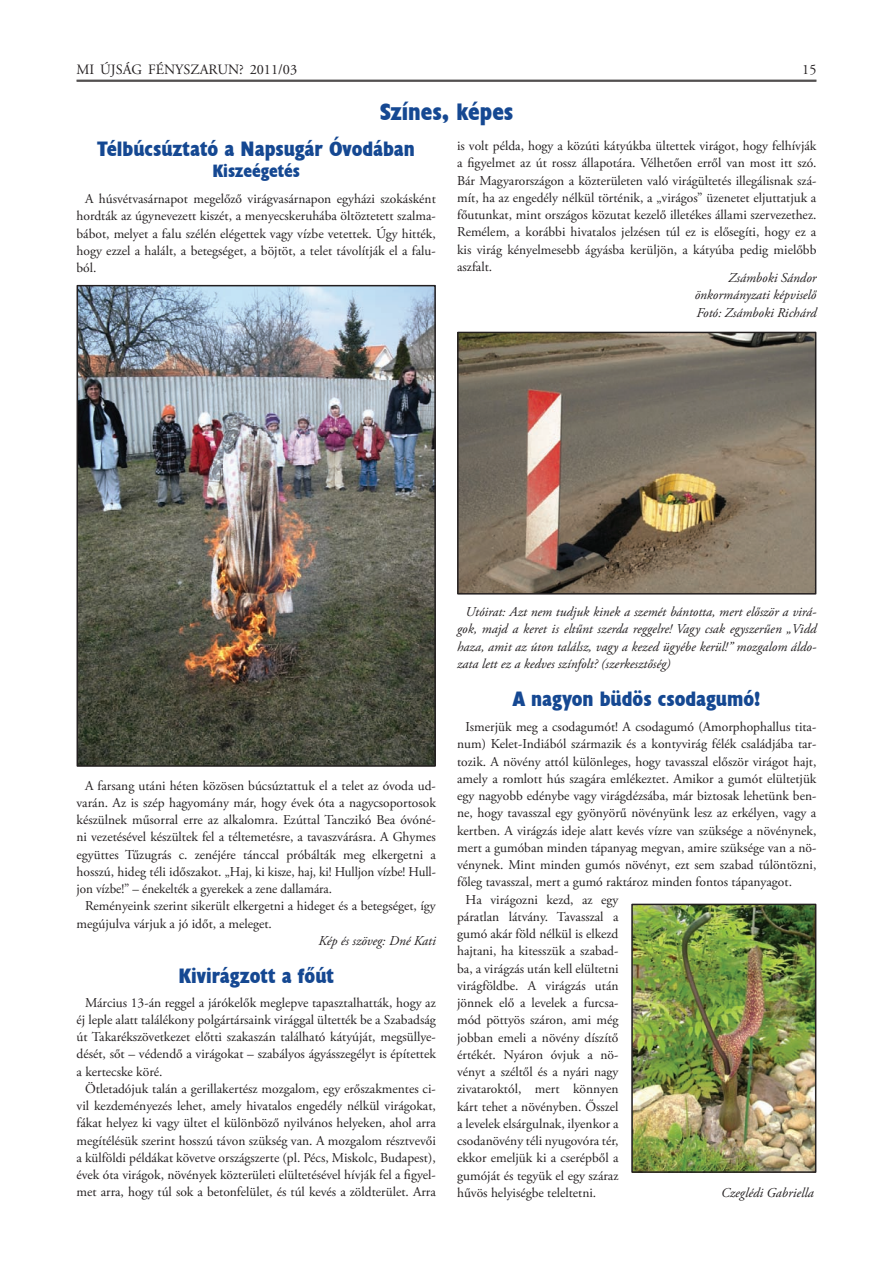
<style>
.page{position:relative;width:893px;height:1263px;background:#fff}
.page>*{position:absolute;margin:0;border:0;box-sizing:border-box;transform-origin:0 0}
.t1{font:24px "Husa HU";color:#154892}
.t2{font:21px "Husa HU";color:#154892}
.t3{font:18px "Husa HU";color:#154892}
.t4{font:14.25px "Adobe Garamond Pro";color:#231f20}
.t5{font:13.5px/17.2px "Adobe Garamond Pro";color:#231f20;text-align:justify}
.t6{font:italic 13.5px/17.2px "Adobe Garamond Pro";color:#231f20;text-align:justify}
</style>
<div class="page">
<hr style="left:77px;top:80px;width:739px;height:1px;background:#231f20">
<hr style="left:77px;top:81px;width:739px;height:1px;background:#231f20">
<img style="left:460px;top:335px;width:353px;height:256px">
<div style="left:457px;top:332px;width:359px;height:262px;border:2px solid #231f20"></div>
<img style="left:80px;top:288px;width:353px;height:476px">
<div style="left:77px;top:285px;width:359px;height:482px;border:2px solid #231f20"></div>
<img style="left:634px;top:907px;width:179px;height:263px">
<div style="left:631px;top:904px;width:185px;height:269px;border:2px solid #231f20"></div>
<p class="t4" style="left:77px;top:61px;width:222px">MI ÚJSÁG FÉNYSZARUN? 2011/03</p>
<p class="t4" style="left:802px;top:61px;width:16px">15</p>
<h1 class="t1" style="left:379px;top:97px;width:136px">Színes, képes</h1>
<h2 class="t2" style="left:97px;top:136px;width:319px">Télbúcsúztató a Napsugár Óvodában</h2>
<h3 class="t3" style="left:212px;top:160px;width:89px">Kiszeégetés</h3>
<p class="t5" style="left:77px;top:191px;width:361px;text-indent:9px">A húsvétvasárnapot megelőző virágvasárnapon egyházi szokásként hordták az úgynevezett kiszét, a menyecskeruhába öltöztetett szalma&shy;bábot, melyet a falu szélén elégettek vagy vízbe vetettek. Úgy hitték, hogy ezzel a halált, a betegséget, a böjtöt, a telet távolítják el a falu&shy;ból.</p>
<p class="t5" style="left:457px;top:138px;width:361px">is volt példa, hogy a közúti kátyúkba ültettek virágot, hogy felhívják a figyelmet az út rossz állapotára. Vélhetően erről van most itt szó.<br>Bár Magyarországon a közterületen való virágültetés illegálisnak szá&shy;mít, ha az engedély nélkül történik, a „virágos” üzenetet eljuttatjuk a főutunkat, mint országos közutat kezelő illetékes állami szervezethez.<br>Remélem, a korábbi hivatalos jelzésen túl ez is elősegíti, hogy ez a kis virág kényelmesebb ágyásba kerüljön, a kátyúba pedig mielőbb aszfalt.</p>
<p class="t6" style="left:695px;top:270px;width:123px;text-indent:34px">Zsámboki Sándor önkormányzati képviselő Fotó: Zsámboki Richárd</p>
<p class="t5" style="left:77px;top:777px;width:361px;text-indent:9px">A farsang utáni héten közösen búcsúztattuk el a telet az óvoda ud&shy;varán. Az is szép hagyomány már, hogy évek óta a nagycsoportosok készülnek műsorral erre az alkalomra. Ezúttal Tanczikó Bea óvóné&shy;ni vezetésével készültek fel a téltemetésre, a tavaszvárásra. A Ghymes együttes Tűzugrás c. zenéjére tánccal próbálták meg elkergetni a hosszú, hideg téli időszakot. „Haj, ki kisze, haj, ki! Hulljon vízbe! Hull&shy;jon vízbe!” – énekelték a gyerekek a zene dallamára.</p>
<p class="t5" style="left:77px;top:898px;width:361px;text-indent:9px">Reményeink szerint sikerült elkergetni a hideget és a betegséget, így megújulva várjuk a jó időt, a meleget.</p>
<p class="t6" style="left:319px;top:932px;width:119px">Kép és szöveg: Dné Kati</p>
<h2 class="t2" style="left:178px;top:963px;width:157px">Kivirágzott a főút</h2>
<p class="t5" style="left:77px;top:994px;width:361px;text-indent:9px">Március 13-án reggel a járókelők meglepve tapasztalhatták, hogy az éj leple alatt találékony polgártársaink virággal ültették be a Szabadság út Takarékszövetkezet előtti szakaszán található kátyúját, megsüllye&shy;dését, sőt – védendő a virágokat – szabályos ágyásszegélyt is építettek a kertecske köré.</p>
<p class="t5" style="left:77px;top:1080px;width:361px;text-indent:9px">Ötletadójuk talán a gerillakertész mozgalom, egy erőszakmentes ci&shy;vil kezdeményezés lehet, amely hivatalos engedély nélkül virágokat, fákat helyez ki vagy ültet el különböző nyilvános helyeken, ahol arra megítélésük szerint hosszú távon szükség van. A mozgalom résztvevői a külföldi példákat követve országszerte (pl. Pécs, Miskolc, Budapest), évek óta virágok, növények közterületi elültetésével hívják fel a figyel&shy;met arra, hogy túl sok a betonfelület, és túl kevés a zöldterület. Arra</p>
<p class="t6" style="left:457px;top:603px;width:361px;text-indent:9px">Utóirat: Azt nem tudjuk kinek a szemét bántotta, mert először a virá&shy;gok, majd a keret is eltűnt szerda reggelre! Vagy csak egyszerűen „Vidd haza, amit az úton találsz, vagy a kezed ügyébe kerül!” mozgalom áldo&shy;zata lett ez a kedves színfolt? (szerkesztőség)</p>
<h2 class="t2" style="left:513px;top:685px;width:250px">A nagyon büdös csodagumó!</h2>
<p class="t5" style="left:466px;top:719px;width:352px">Ismerjük meg a csodagumót! A csodagumó (Amorphophallus tita-</p>
<p class="t5" style="left:457px;top:736px;width:361px">num) Kelet-Indiából származik és a kontyvirág félék családjába tar-</p>
<p class="t5" style="left:457px;top:753px;width:361px">tozik. A növény attól különleges, hogy tavasszal először virágot hajt,</p>
<p class="t5" style="left:457px;top:770px;width:361px">amely a romlott hús szagára emlékeztet. Amikor a gumót elültetjük</p>
<p class="t5" style="left:457px;top:788px;width:361px">egy nagyobb edénybe vagy virágdézsába, már biztosak lehetünk ben-</p>
<p class="t5" style="left:457px;top:805px;width:361px">ne, hogy tavasszal egy gyönyörű növényünk lesz az erkélyen, vagy a</p>
<p class="t5" style="left:457px;top:822px;width:361px">kertben. A virágzás ideje alatt kevés vízre van szüksége a növénynek,</p>
<p class="t5" style="left:457px;top:839px;width:361px">mert a gumóban minden tápanyag megvan, amire szüksége van a nö-</p>
<p class="t5" style="left:457px;top:857px;width:361px">vénynek. Mint minden gumós növényt, ezt sem szabad túlöntözni,</p>
<p class="t5" style="left:457px;top:874px;width:336px">főleg tavasszal, mert a gumó raktároz minden fontos tápanyagot.</p>
<p class="t5" style="left:466px;top:891px;width:154px">Ha virágozni kezd, az egy</p>
<p class="t5" style="left:457px;top:908px;width:163px">páratlan látvány. Tavasszal a</p>
<p class="t5" style="left:457px;top:926px;width:163px">gumó akár föld nélkül is elkezd</p>
<p class="t5" style="left:457px;top:943px;width:163px">hajtani, ha kitesszük a szabad-</p>
<p class="t5" style="left:457px;top:960px;width:163px">ba, a virágzás után kell elültetni</p>
<p class="t5" style="left:457px;top:977px;width:163px">virágföldbe. A virágzás után</p>
<p class="t5" style="left:457px;top:995px;width:163px">jönnek elő a levelek a furcsa-</p>
<p class="t5" style="left:457px;top:1012px;width:163px">mód pöttyös száron, ami még</p>
<p class="t5" style="left:457px;top:1029px;width:163px">jobban emeli a növény díszítő</p>
<p class="t5" style="left:457px;top:1046px;width:163px">értékét. Nyáron óvjuk a nö-</p>
<p class="t5" style="left:457px;top:1064px;width:163px">vényt a széltől és a nyári nagy</p>
<p class="t5" style="left:457px;top:1081px;width:163px">zivataroktól, mert könnyen</p>
<p class="t5" style="left:457px;top:1098px;width:163px">kárt tehet a növényben. Ősszel</p>
<p class="t5" style="left:457px;top:1115px;width:163px">a levelek elsárgulnak, ilyenkor a</p>
<p class="t5" style="left:457px;top:1133px;width:163px">csodanövény téli nyugovóra tér,</p>
<p class="t5" style="left:457px;top:1150px;width:163px">ekkor emeljük ki a cserépből a</p>
<p class="t5" style="left:457px;top:1167px;width:163px">gumóját és tegyük el egy száraz</p>
<p class="t5" style="left:457px;top:1184px;width:141px">hűvös helyiségbe teleltetni.</p>
<p class="t6" style="left:721px;top:1184px;width:94px">Czeglédi Gabriella</p>
</div>
